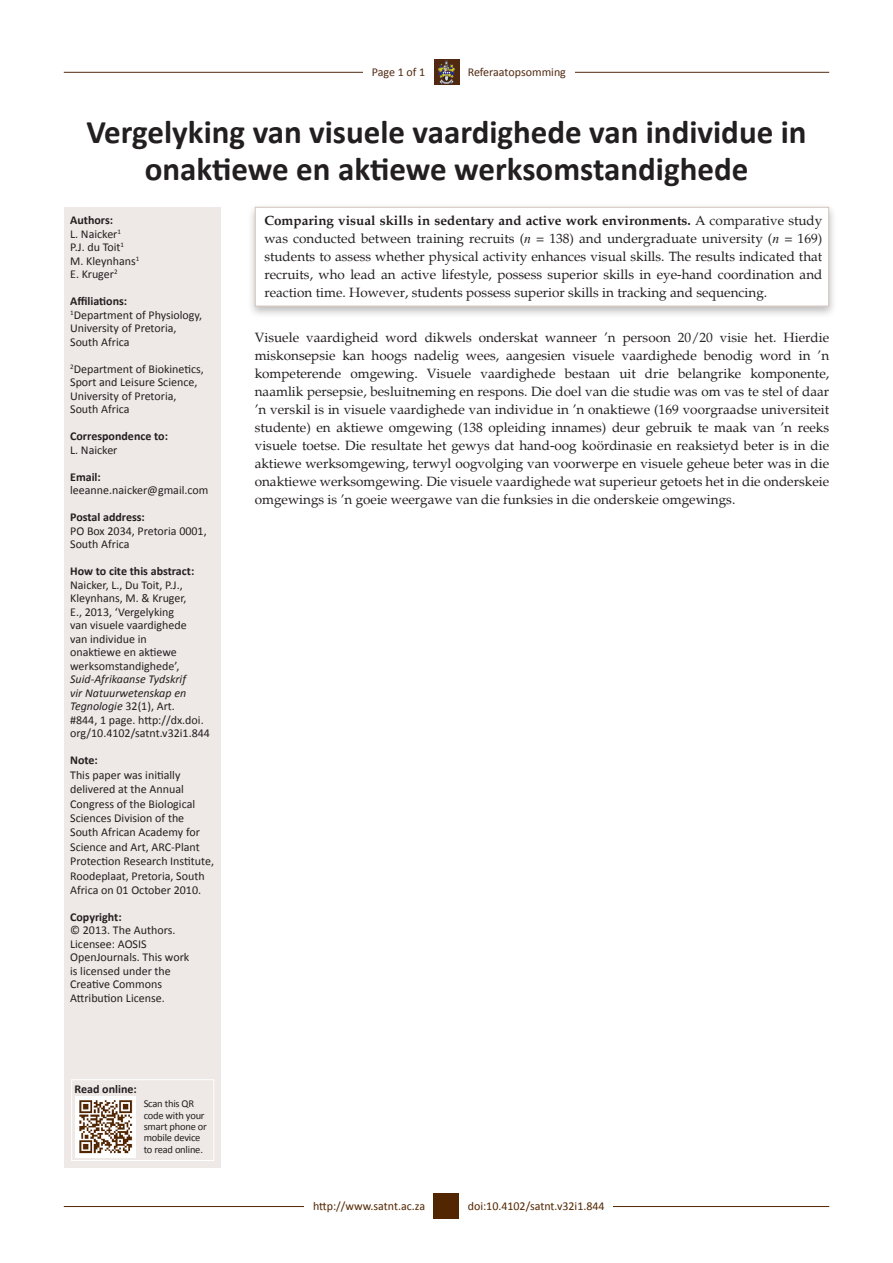
<style>
.page{position:relative;width:893px;height:1263px;background:#fff}
.page>*{position:absolute;margin:0;border:0;box-sizing:border-box;transform-origin:0 0}
.t1{font:700 33px/37.5px "Calibri";color:#231f20;text-align:center}
.t2{font:13.5px/18px "Palatino";color:#231f20;text-align:justify}
.Side_bar{font:12px/13.5px "Calibri";color:#231f20}
.Side_bar-2{font:700 12px "Calibri";color:#231f20}
.t3{font:12px "Calibri";color:#522601}
.t4{font:12px "Calibri";color:#512910}
.t5{font:10.5px/11.2px "Calibri";letter-spacing:-.02em;color:#231f20}
.s1{font-style:italic}
.s2{font-weight:700}
.s3{font-family:"Times New Roman";font-style:italic}
</style>
<div class="page">
<hr style="left:64px;top:72px;width:765px;height:1px;background:#512910">
<hr style="left:64px;top:1206px;width:765px;height:1px;background:#522601">
<div style="left:305px;top:1193px;width:129px;height:26px;background:#fff"></div>
<div style="left:459px;top:1193px;width:154px;height:26px;background:#fff"></div>
<div style="left:434px;top:1193px;width:25px;height:26px;background:#522601"></div>
<div style="left:459px;top:59px;width:115px;height:26px;background:#fff"></div>
<img style="left:434px;top:59px;width:25px;height:26px">
<div style="left:247px;top:203px;width:591px;height:116px;background:#231f20;opacity:.75"></div>
<div style="left:255px;top:207px;width:574px;height:100px;background:#fff"></div>
<div style="left:65px;top:207px;width:156px;height:960px;background:#eee9e6"></div>
<div style="left:363px;top:59px;width:71px;height:26px;background:#fff"></div>
<div style="left:71px;top:1079px;width:143px;height:82px;border:1px solid #fff"></div>
<img style="left:75px;top:1096px;width:61px;height:61px">
<p class="t4" style="left:372px;top:65px;width:55px">Page 1 of 1</p>
<p class="t4" style="left:468px;top:65px;width:100px">Referaatopsomming</p>
<p class="t1" style="left:86px;top:113px;width:722px">Vergelyking van visuele vaardighede van individue in onaktiewe en aktiewe werksomstandighede</p>
<p class="Side_bar-2" style="left:70px;top:213px;width:44px">Authors:</p>
<p class="Side_bar" style="left:70px;top:227px;width:52px">L. Naicker<sup>1</sup></p>
<p class="Side_bar" style="left:70px;top:241px;width:56px">P.J. du Toit<sup>1</sup></p>
<p class="Side_bar" style="left:70px;top:254px;width:71px">M. Kleynhans<sup>1</sup></p>
<p class="Side_bar" style="left:70px;top:268px;width:49px">E. Kruger<sup>2</sup></p>
<p class="Side_bar-2" style="left:70px;top:294px;width:59px">Affiliations:</p>
<p class="Side_bar" style="left:70px;top:308px;width:134px"><sup>1</sup>Department of Physiology,<br>University of Pretoria,</p>
<p class="Side_bar" style="left:70px;top:335px;width:61px">South Africa</p>
<p class="Side_bar" style="left:70px;top:362px;width:135px"><sup>2</sup>Department of Biokinetics,<br>Sport and Leisure Science,<br>University of Pretoria,</p>
<p class="Side_bar" style="left:70px;top:403px;width:61px">South Africa</p>
<p class="Side_bar-2" style="left:70px;top:429px;width:99px">Correspondence to:</p>
<p class="Side_bar" style="left:70px;top:443px;width:49px">L. Naicker</p>
<p class="Side_bar-2" style="left:70px;top:469px;width:32px">Email:</p>
<p class="Side_bar" style="left:70px;top:484px;width:140px">leeanne.naicker@gmail.com</p>
<p class="Side_bar-2" style="left:70px;top:510px;width:76px">Postal address:</p>
<p class="Side_bar" style="left:70px;top:524px;width:138px">PO Box 2034, Pretoria 0001,<br>South Africa</p>
<p class="Side_bar-2" style="left:70px;top:564px;width:126px">How to cite this abstract:</p>
<p class="Side_bar" style="left:70px;top:578px;width:141px">Naicker, L., Du Toit, P.J.,<br>Kleynhans, M. &amp; Kruger,<br>E., 2013, ‘Vergelyking<br>van visuele vaardighede<br>van individue in<br>onaktiewe en aktiewe werksomstandighede’,<br><span class="s1">Suid-Afrikaanse Tydskrif<br>vir Natuurwetenskap en<br>Tegnologie</span> 32(1), Art.<br>#844, 1 page. http://dx.doi. org/10.4102/satnt.v32i1.844</p>
<p class="Side_bar-2" style="left:70px;top:753px;width:29px">Note:</p>
<p class="Side_bar" style="left:70px;top:768px;width:145px;line-height:14.4px">This paper was initially delivered at the Annual<br>Congress of the Biological<br>Sciences Division of the<br>South African Academy for<br>Science and Art, ARC-Plant<br>Protection Research Institute,<br>Roodeplaat, Pretoria, South<br>Africa on 01 October 2010.</p>
<p class="Side_bar-2" style="left:70px;top:909px;width:53px">Copyright:</p>
<p class="Side_bar" style="left:70px;top:924px;width:107px">© 2013. The Authors.</p>
<p class="Side_bar" style="left:70px;top:937px;width:121px">Licensee: AOSIS<br>OpenJournals. This work</p>
<p class="Side_bar" style="left:70px;top:964px;width:102px">is licensed under the</p>
<p class="Side_bar" style="left:70px;top:978px;width:93px">Creative Commons</p>
<p class="Side_bar" style="left:70px;top:991px;width:96px">Attribution License.</p>
<p class="t2" style="left:264px;top:212px;width:560px"><span class="s2">Comparing visual skills in sedentary and active work environments.</span> A comparative study was conducted between training recruits (<span class="s3">n</span> = 138) and undergraduate university (<span class="s3">n</span> = 169) students to assess whether physical activity enhances visual skills. The results indicated that recruits, who lead an active lifestyle, possess superior skills in eye-hand coordination and reaction time. However, students possess superior skills in tracking and sequencing.</p>
<p class="t2" style="left:255px;top:329px;width:576px">Visuele vaardigheid word dikwels onderskat wanneer ’n persoon 20/20 visie het. Hierdie miskonsepsie kan hoogs nadelig wees, aangesien visuele vaardighede benodig word in ’n kompeterende omgewing. Visuele vaardighede bestaan uit drie belangrike komponente, naamlik persepsie, besluitneming en respons. Die doel van die studie was om vas te stel of daar ’n verskil is in visuele vaardighede van individue in ’n onaktiewe (169 voorgraadse universiteit studente) en aktiewe omgewing (138 opleiding innames) deur gebruik te maak van ’n reeks visuele toetse. Die resultate het gewys dat hand-oog koördinasie en reaksietyd beter is in die aktiewe werksomgewing, terwyl oogvolging van voorwerpe en visuele geheue beter was in die onaktiewe werksomgewing. Die visuele vaardighede wat superieur getoets het in die onderskeie omgewings is ’n goeie weergawe van die funksies in die onderskeie omgewings.</p>
<p class="Side_bar-2" style="left:75px;top:1082px;width:64px">Read online:</p>
<p class="t5" style="left:144px;top:1098px;width:65px">Scan this QR code with your smart phone or mobile device to read online.</p>
<p class="t3" style="left:313px;top:1199px;width:114px">http://www.satnt.ac.za</p>
<p class="t3" style="left:468px;top:1199px;width:138px">doi:10.4102/satnt.v32i1.844</p>
</div>
